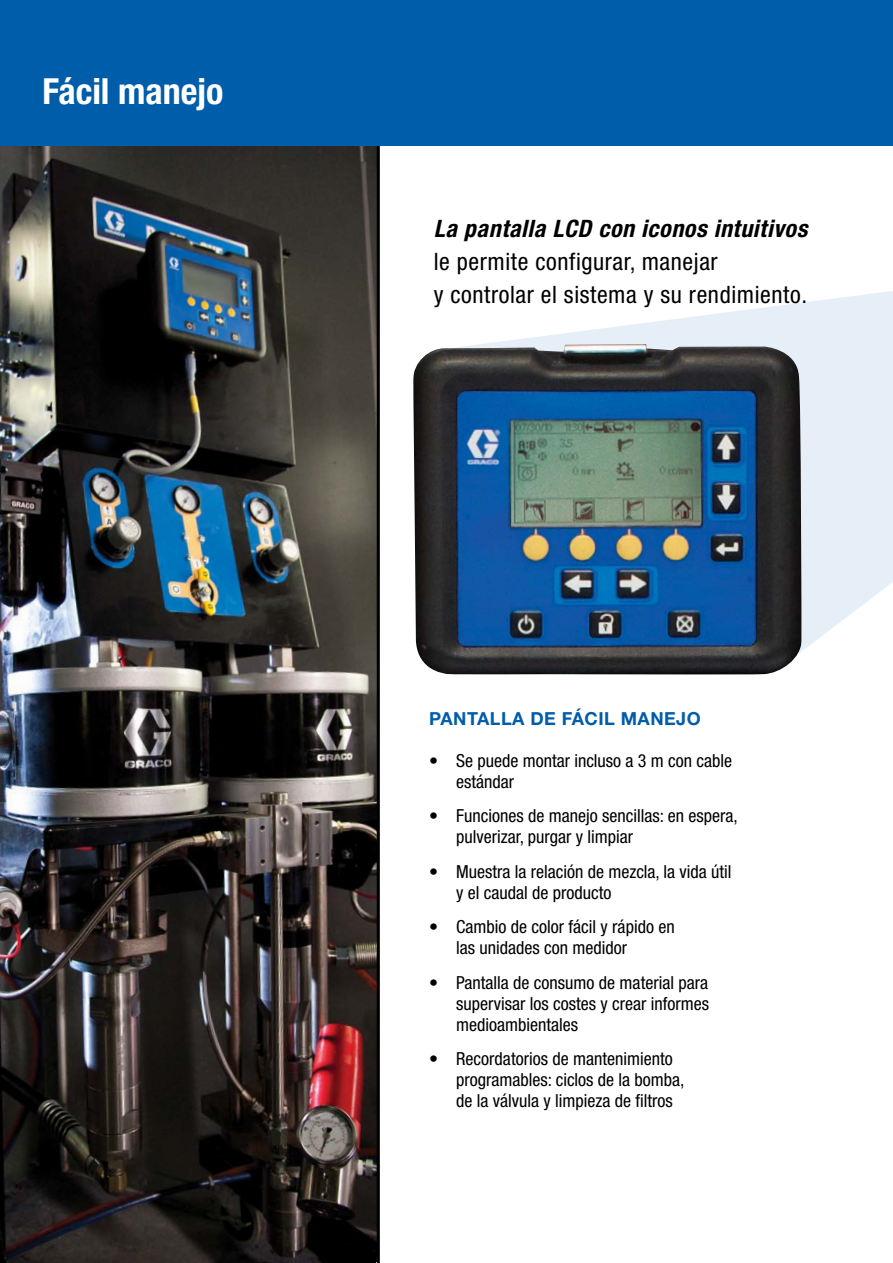
<style>
.page{position:relative;width:893px;height:1263px;background:#fff}
.page>*{position:absolute;margin:0;border:0;box-sizing:border-box;transform-origin:0 0}
.t1{font:700 condensed 36px "Helvetica Neue LT Std";color:#fff}
.t2{font:condensed 24px/33px "Helvetica Neue LT Std";letter-spacing:.025em;color:#000}
.t3{font:italic 700 condensed 24px "Helvetica Neue LT Std";letter-spacing:.025em;color:#000}
.t4{font:condensed 18px/21px "Helvetica Neue LT Std";color:#000}
.t5{font:700 18px "Helvetica Neue LT Std";letter-spacing:.025em;color:#005daa}
</style>
<div class="page">
<svg style="left:485px;top:291px;width:408px;height:360px;fill:#e6eff7"></svg>
<img style="left:0;top:145px;width:380px;height:1118px">
<div style="left:0;top:0;width:893px;height:145px;background:#005daa"></div>
<img style="left:413px;top:344px;width:389px;height:331px">
<h1 class="t1" style="left:42px;top:78px;width:183px">Fácil manejo</h1>
<h2 class="t3" style="left:434px;top:220px;width:375px">La pantalla LCD con iconos intuitivos</h2>
<h2 class="t2" style="left:434px;top:247px;width:375px">le permite configurar, manejar<br>y controlar el sistema y su rendimiento.</h2>
<p class="t5" style="left:429px;top:712px;width:273px">PANTALLA DE FÁCIL MANEJO</p>
<p class="t4" style="left:456px;top:751px;width:277px;text-indent:-27px">• Se puede montar incluso a 3 m con cable estándar</p>
<p class="t4" style="left:456px;top:807px;width:283px;text-indent:-27px">• Funciones de manejo sencillas: en espera, pulverizar, purgar y limpiar</p>
<p class="t4" style="left:456px;top:862px;width:277px;text-indent:-27px">• Muestra la relación de mezcla, la vida útil y el caudal de producto</p>
<p class="t4" style="left:456px;top:918px;width:220px;text-indent:-27px">• Cambio de color fácil y rápido en las unidades con medidor</p>
<p class="t4" style="left:456px;top:973px;width:254px;text-align:justify;text-indent:-27px">• Pantalla de consumo de material para supervisar los costes y crear informes medioambientales</p>
<p class="t4" style="left:456px;top:1050px;width:230px;text-indent:-27px">• Recordatorios de mantenimiento programables: ciclos de la bomba, de la válvula y limpieza de filtros</p>
</div>
